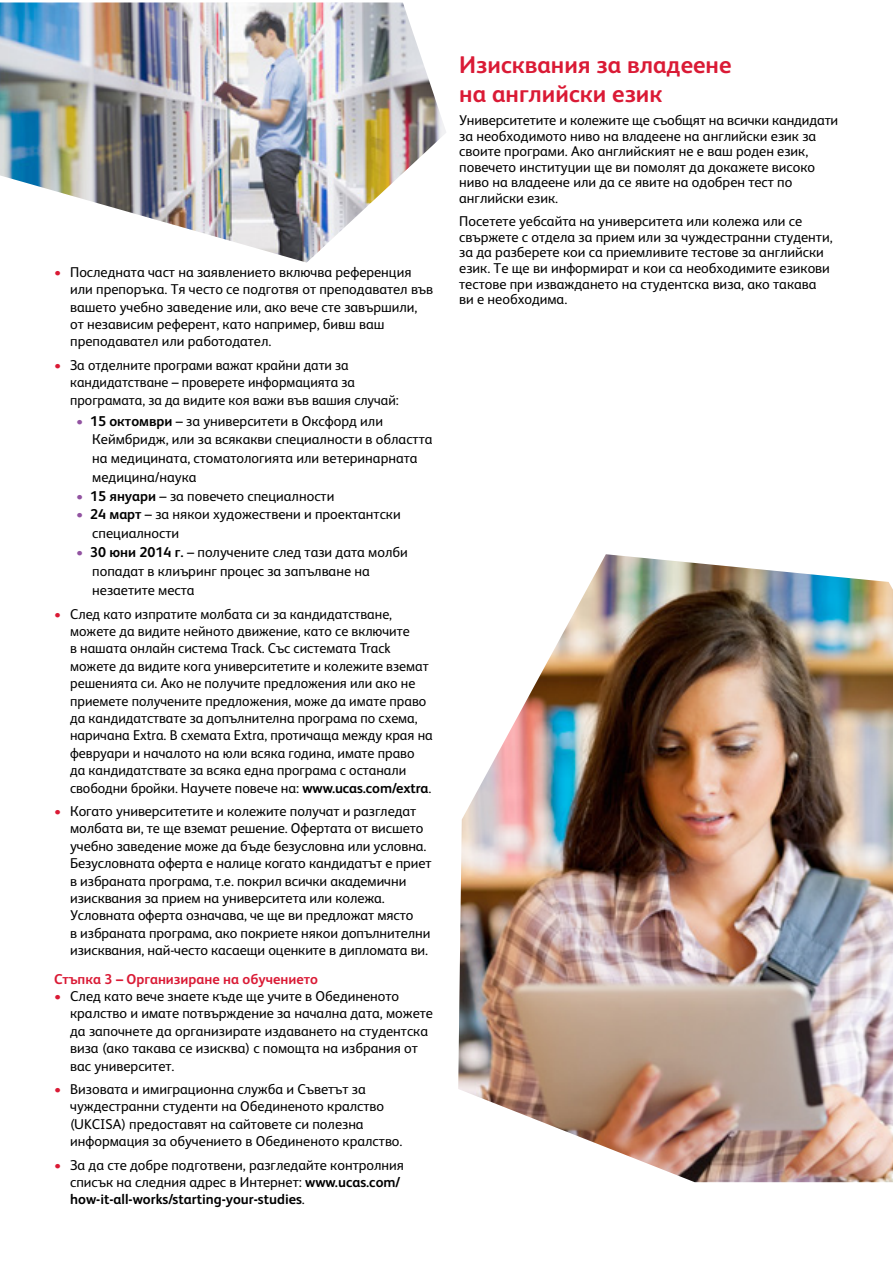
<style>
.page{position:relative;width:893px;height:1263px;background:#fff}
.page>*{position:absolute;margin:0;border:0;box-sizing:border-box;transform-origin:0 0}
.t1{font:700 24.15px/29.2px "FS Albert Pro";color:#da1a35}
.t2{font:14.25px/17.4px "FS Albert Pro";color:#000}
.t3{font:700 14.25px "FS Albert Pro";color:#da1a35}
.s1{font-weight:700;color:#da1a35}
.s2{font-weight:700;color:#9253a1}
.s3{font-weight:700}
.s4{font-weight:700;font-size:14.1px;color:#da1a35}
</style>
<div class="page">
<img style="left:458px;top:554px;width:435px;height:628px">
<img style="left:0;top:2px;width:446px;height:261px">
<p class="t2" style="left:70px;top:262px;width:364px;text-indent:-16px"><span class="s1">•</span> Последната част на заявлението включва референция или препоръка. Тя често се подготвя от преподавател във вашето учебно заведение или, ако вече сте завършили, от независим референт, като например, бивш ваш преподавател или работодател.</p>
<p class="t2" style="left:70px;top:355px;width:330px;text-indent:-16px"><span class="s1">•</span> За отделните програми важат крайни дати за кандидатстване – проверете информацията за програмата, за да видите коя важи във вашия случай:</p>
<p class="t2" style="left:92px;top:410px;width:342px;line-height:18.8px;text-indent:-16px"><span class="s2">•</span> <span class="s3">15 октомври</span> – за университети в Оксфорд или Кеймбридж, или за всякакви специалности в областта на медицината, стоматологията или ветеринарната медицина/наука</p>
<p class="t2" style="left:76px;top:486px;width:260px"><span class="s2">•</span> <span class="s3">15 януари</span> – за повечето специалности</p>
<p class="t2" style="left:92px;top:504px;width:310px;line-height:18.8px;text-indent:-16px"><span class="s2">•</span> <span class="s3">24 март</span> – за някои художествени и проектантски специалности</p>
<p class="t2" style="left:92px;top:541px;width:317px;line-height:19px;text-indent:-16px"><span class="s2">•</span> <span class="s3">30 юни 2014 г.</span> – получените след тази дата молби попадат в клиъринг процес за запълване на незаетите места</p>
<p class="t2" style="left:70px;top:604px;width:364px;text-indent:-16px"><span class="s4">•</span> След като изпратите молбата си за кандидатстване, можете да видите нейното движение, като се включите<br>в нашата онлайн система Track. Със системата Track можете да видите кога университетите и колежите вземат решенията си. Ако не получите предложения или ако не приемете получените предложения, може да имате право да кандидатствате за допълнителна програма по схема, наричана Extra. В схемата Extra, протичаща между края на февруари и началото на юли всяка година, имате право да кандидатствате за всяка една програма с останали свободни бройки. Научете повече на: <span class="s3">www.ucas.com/extra</span>.</p>
<p class="t2" style="left:70px;top:801px;width:363px;text-indent:-16px"><span class="s4">•</span> Когато университетите и колежите получат и разгледат молбата ви, те ще вземат решение. Офертата от висшето учебно заведение може да бъде безусловна или условна.<br>Безусловната оферта е налице когато кандидатът е приет в избраната програма, т.е. покрил всички академични изисквания за прием на университета или колежа.<br>Условната оферта означава, че ще ви предложат място<br>в избраната програма, ако покриете някои допълнителни изисквания, най-често касаещи оценките в дипломата ви.</p>
<p class="t3" style="left:54px;top:969px;width:265px">Стъпка 3 – Организиране на обучението</p>
<p class="t2" style="left:70px;top:986px;width:364px;text-indent:-16px"><span class="s1">•</span> След като вече знаете къде ще учите в Обединеното кралство и имате потвърждение за начална дата, можете да започнете да организирате издаването на студентска виза (ако такава се изисква) с помощта на избрания от вас университет.</p>
<p class="t2" style="left:70px;top:1079px;width:334px;text-indent:-16px"><span class="s1">•</span> Визовата и имиграционна служба и Съветът за чуждестранни студенти на Обединеното кралство (UKCISA) предоставят на сайтовете си полезна информация за обучението в Обединеното кралство.</p>
<p class="t2" style="left:70px;top:1155px;width:335px;text-indent:-16px"><span class="s1">•</span> За да сте добре подготвени, разгледайте контролния списък на следния адрес в Интернет: <span class="s3">www.ucas.com/ how-it-all-works/starting-your-studies</span>.</p>
<h1 class="t1" style="left:459px;top:48px;width:274px">Изисквания за владеене на английски език</h1>
<p class="t2" style="left:459px;top:111px;width:381px;line-height:15.6px">Университетите и колежите ще съобщят на всички кандидати за необходимото ниво на владеене на английски език за своите програми. Ако английският не е ваш роден език, повечето институции ще ви помолят да докажете високо ниво на владеене или да се явите на одобрен тест по английски език.</p>
<p class="t2" style="left:459px;top:212px;width:375px;line-height:15.6px">Посетете уебсайта на университета или колежа или се свържете с отдела за прием или за чуждестранни студенти, за да разберете кои са приемливите тестове за английски език. Те ще ви информират и кои са необходимите езикови тестове при изваждането на студентска виза, ако такава ви е необходима.</p>
</div>
